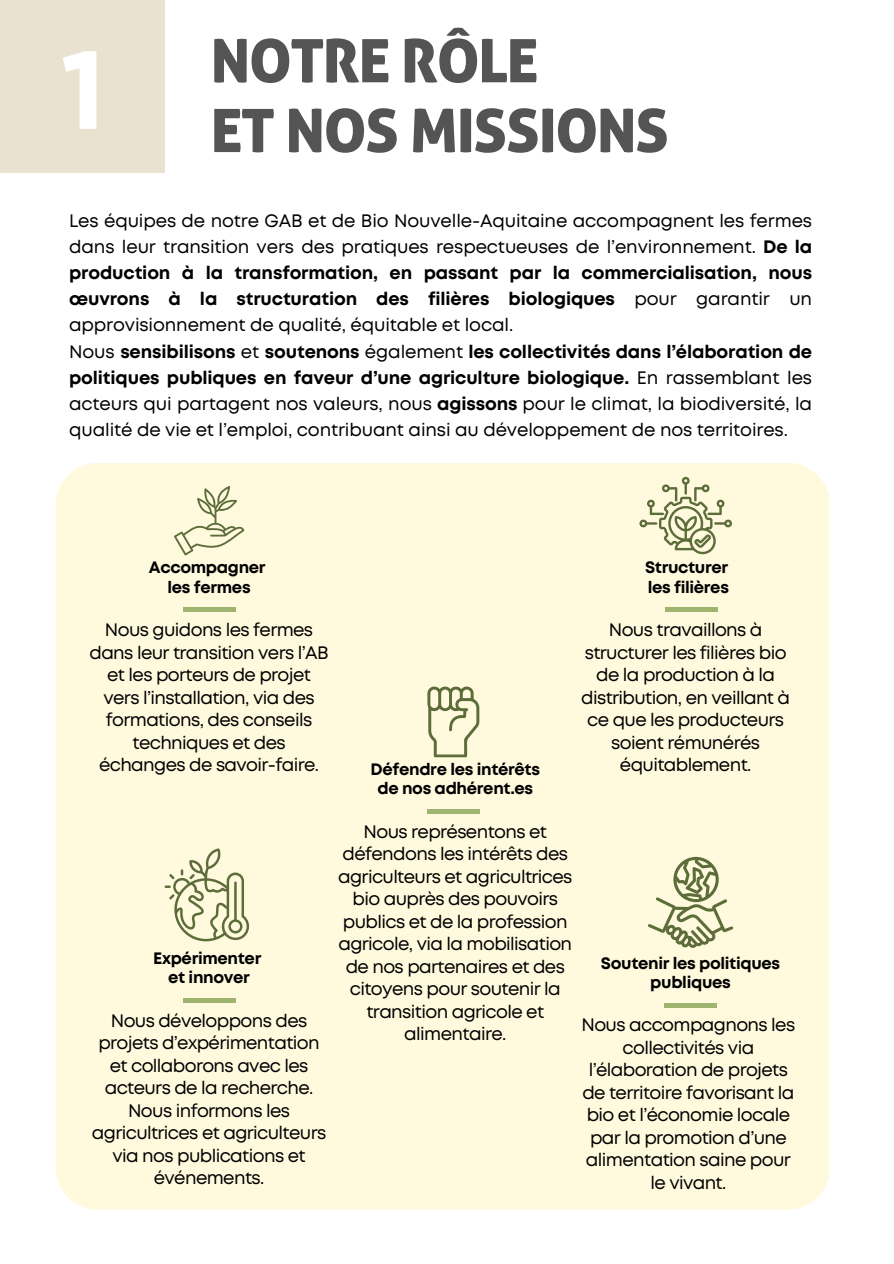
<style>
.page{position:relative;width:894px;height:1264px;background:#fff}
.page>*{position:absolute;margin:0;border:0;box-sizing:border-box;transform-origin:0 0}
.t1{font:60px/69.8px "Aller Display";letter-spacing:-.02em;color:#545454}
.t2{font:18px/22.5px "Mont";letter-spacing:-.035em;color:#000;text-align:center}
.t3{font:700 16.5px/19.2px "Mont";letter-spacing:-.02em;color:#000;text-align:center}
.s1{font-family:"Gotham";font-weight:700;font-size:110.1px;color:#fff}
.s2{font-weight:700}
</style>
<div class="page">
<div style="left:0;top:0;width:164px;height:173px;background:#e9e2d1"></div>
<div style="left:56px;top:463px;width:772px;height:746px;background:#fff9de"></div>
<div style="left:183px;top:607px;width:52px;height:5px;background:#9fb56f"></div>
<svg style="left:174px;top:486px;width:70px;height:69px;background:#e4e2c3"></svg>
<hr style="left:183px;top:998px;width:52px;height:4px;background:#9fb56f">
<svg style="left:164px;top:848px;width:90px;height:93px;background:#dcdbbb"></svg>
<hr style="left:427px;top:809px;width:52px;height:4px;background:#9fb56f">
<svg style="left:427px;top:686px;width:52px;height:71px;background:#d3d3b1"></svg>
<svg style="left:639px;top:477px;width:94px;height:78px;background:#dbdaba"></svg>
<div style="left:664px;top:1002px;width:52px;height:5px;background:#9fb56f"></div>
<svg style="left:647px;top:856px;width:86px;height:91px;background:#d4d4b2"></svg>
<div style="left:665px;top:607px;width:52px;height:5px;background:#9fb56f"></div>
<h1 class="t1" style="left:211px;top:27px;width:460px;text-indent:-151px"><span class="s1">1</span> NOTRE RÔLE<br>ET NOS MISSIONS</h1>
<p class="t2" style="left:69px;top:209px;width:744px;line-height:25.8px;text-align:justify">Les équipes de notre GAB et de Bio Nouvelle-Aquitaine accompagnent les fermes dans leur transition vers des pratiques respectueuses de l’environnement. <span class="s2">De la production à la transformation, en passant par la commercialisation, nous œuvrons à la structuration des filières biologiques</span> pour garantir un approvisionnement de qualité, équitable et local.</p>
<p class="t2" style="left:69px;top:340px;width:744px;line-height:25.8px;text-align:justify">Nous <span class="s2">sensibilisons</span> et <span class="s2">soutenons</span> également <span class="s2">les collectivités dans l’élaboration de politiques publiques en faveur d’une agriculture biologique.</span> En rassemblant les acteurs qui partagent nos valeurs, nous <span class="s2">agissons</span> pour le climat, la biodiversité, la qualité de vie et l’emploi, contribuant ainsi au développement de nos territoires.</p>
<p class="t3" style="left:149px;top:559px;width:118px">Accompagner les fermes</p>
<p class="t2" style="left:89px;top:620px;width:241px">Nous guidons les fermes dans leur transition vers l’AB et les porteurs de projet vers l’installation, via des formations, des conseils techniques et des échanges de savoir-faire.</p>
<p class="t3" style="left:153px;top:949px;width:110px">Expérimenter et innover</p>
<p class="t2" style="left:92px;top:1010px;width:236px">Nous développons des projets d’expérimentation et collaborons avec les acteurs de la recherche.<br>Nous informons les agricultrices et agriculteurs via nos publications et événements.</p>
<p class="t3" style="left:370px;top:760px;width:171px">Défendre les intérêts de nos adhérent.es</p>
<p class="t2" style="left:338px;top:821px;width:236px">Nous représentons et défendons les intérêts des agriculteurs et agricultrices bio auprès des pouvoirs publics et de la profession agricole, via la mobilisation de nos partenaires et des citoyens pour soutenir la transition agricole et alimentaire.</p>
<p class="t3" style="left:644px;top:559px;width:85px;text-align:left">Structurer les filières</p>
<p class="t2" style="left:581px;top:620px;width:210px">Nous travaillons à structurer les filières bio de la production à la distribution, en veillant à ce que les producteurs soient rémunérés équitablement.</p>
<p class="t3" style="left:600px;top:954px;width:181px">Soutenir les politiques publiques</p>
<p class="t2" style="left:581px;top:1015px;width:215px">Nous accompagnons les collectivités via l’élaboration de projets de territoire favorisant la bio et l’économie locale par la promotion d’une alimentation saine pour le vivant.</p>
</div>
